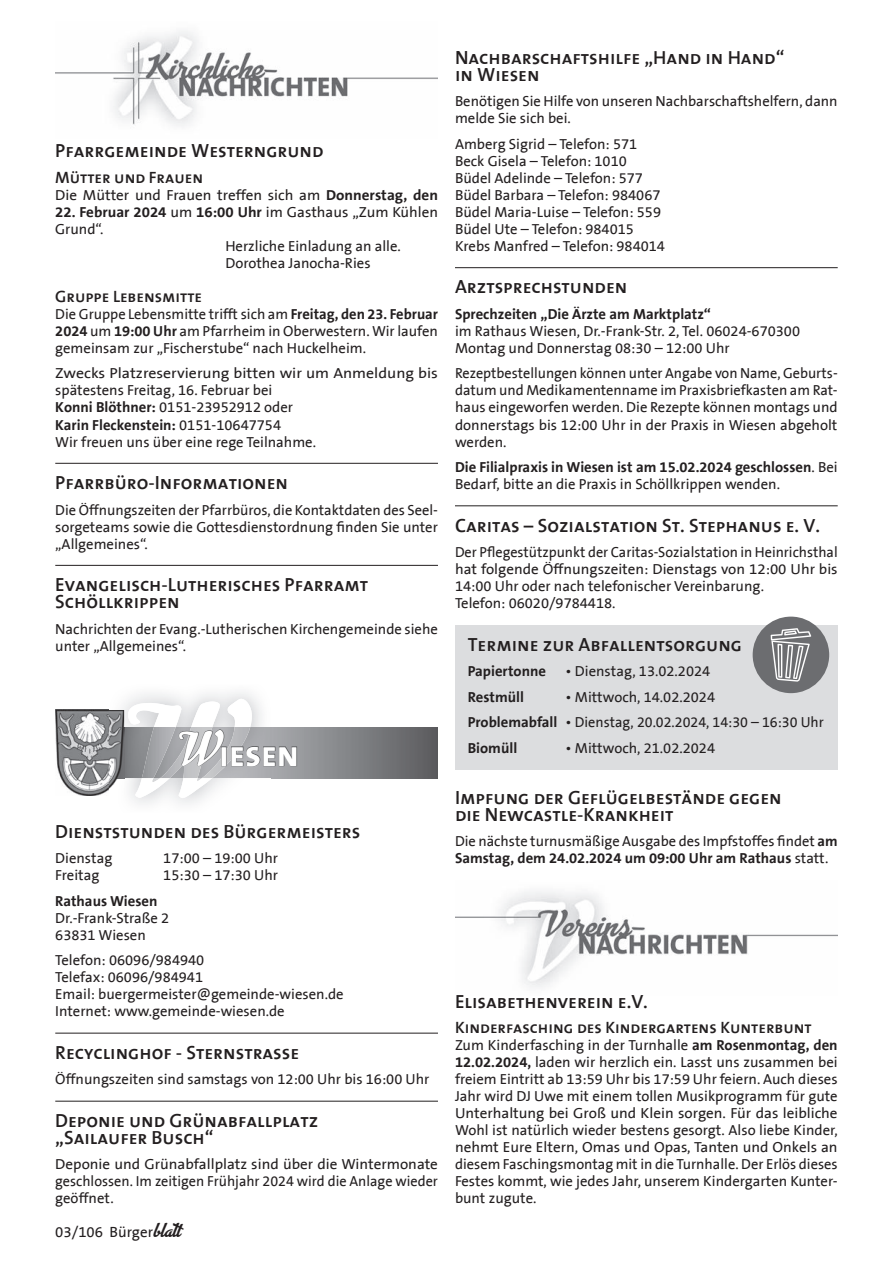
<style>
.page{position:relative;width:893px;height:1263px;background:#fff}
.page>*{position:absolute;margin:0;border:0;box-sizing:border-box;transform-origin:0 0}
.t1{font:800 27.75px "The Sans B8";letter-spacing:.04em;color:#fff;scale:1.08 1}
.t2{font:19.2px/17px "The Sans Semi Bold Caps";color:#231f20}
.t3{font:16.5px "The Sans Semi Bold Caps";color:#231f20}
.t4{font:15px "The Sans B5 Plain";color:#231f20}
.t5{font:14.7px/17px "The Sans B5 Plain";color:#231f20}
.t6{font:700 14.7px "The Sans B7";color:#231f20}
.t7{font:14.7px/17px "The Sans B5 Plain";color:#231f20;scale:1.08 1}
.s1{font-family:"The Sans B7";font-weight:700}
.s2{font-family:"The Sans B5 Plain";font-weight:400}
.s3{font-family:"Advertising Script";font-weight:700;font-size:40.5px}
.s4{font-family:"Advertising Script";font-weight:700;font-size:16.5px}
</style>
<div class="page">
<hr style="left:455px;top:267px;width:383px;height:1px;background:#231f20">
<hr style="left:455px;top:506px;width:383px;height:1px;background:#231f20">
<div style="left:455px;top:625px;width:383px;height:145px;background:#dcdddf"></div>
<div style="left:753px;top:617px;width:76px;height:76px;background:#6c6d70;border-radius:50%"></div>
<svg style="left:771px;top:628px;width:40px;height:54px"></svg>
<img style="left:455px;top:891px;width:383px;height:96px">
<hr style="left:55px;top:463px;width:383px;height:1px;background:#231f20">
<hr style="left:55px;top:565px;width:383px;height:1px;background:#231f20">
<hr style="left:55px;top:1033px;width:383px;height:1px;background:#231f20">
<hr style="left:55px;top:1101px;width:383px;height:1px;background:#231f20">
<img style="left:55px;top:31px;width:383px;height:95px">
<img style="left:121px;top:692px;width:134px;height:112px">
<svg style="left:297px;top:727px;width:141px;height:51px;background:#7a7c7f"></svg>
<img style="left:124px;top:727px;width:4px;height:51px">
<svg style="left:128px;top:699px;width:169px;height:99px"></svg>
<img style="left:55px;top:710px;width:69px;height:85px">
<h2 class="t2" style="left:55px;top:142px;width:270px">Pfarrgemeinde Westerngrund</h2>
<p class="t3" style="left:55px;top:163px;width:149px">Mütter und Frauen</p>
<p class="t5" style="left:55px;top:187px;width:384px">Die Mütter und Frauen treffen sich am <span class="s1">Donnerstag, den</span></p>
<p class="t6" style="left:55px;top:204px;width:384px">22. Februar 2024 <span class="s2">um</span> 16:00 Uhr <span class="s2">im Gasthaus „Zum Kühlen</span></p>
<p class="t5" style="left:55px;top:221px;width:50px">Grund“.</p>
<p class="t5" style="left:225px;top:238px;width:177px">Herzliche Einladung an alle.<br>Dorothea Janocha-Ries</p>
<p class="t3" style="left:55px;top:283px;width:148px">Gruppe Lebensmitte</p>
<p class="t5" style="left:55px;top:306px;width:384px;text-align:justify">Die Gruppe Lebensmitte trifft sich am <span class="s1">Freitag, den 23. Februar 2024</span> um <span class="s1">19:00 Uhr</span> am Pfarrheim in Oberwestern. Wir laufen gemeinsam zur „Fischerstube“ nach Huckelheim.</p>
<p class="t7" style="left:55px;top:366px;width:356px">Zwecks Platzreservierung bitten wir um Anmeldung bis spätestens Freitag, 16. Februar bei<br><span class="s1">Konni Blöthner:</span> 0151-23952912 oder</p>
<p class="t6" style="left:55px;top:417px;width:227px">Karin Fleckenstein: <span class="s2">0151-10647754</span></p>
<p class="t5" style="left:55px;top:434px;width:262px">Wir freuen uns über eine rege Teilnahme.</p>
<h2 class="t2" style="left:55px;top:473px;width:234px">Pfarrbüro-Informationen</h2>
<p class="t5" style="left:55px;top:502px;width:384px;text-align:justify">Die Öffnungszeiten der Pfarrbüros, die Kontaktdaten des Seel&shy;sorgeteams sowie die Gottesdienstordnung finden Sie unter „Allgemeines“.</p>
<h2 class="t2" style="left:55px;top:575px;width:314px">Evangelisch-Lutherisches Pfarramt<br>Schöllkrippen</h2>
<p class="t5" style="left:55px;top:621px;width:384px">Nachrichten der Evang.-Lutherischen Kirchengemeinde siehe unter „Allgemeines“.</p>
<h1 class="t1" style="left:183px;top:741px;width:108px"><span class="s3">W</span>IESEN</h1>
<h2 class="t2" style="left:55px;top:822px;width:307px">Dienststunden des Bürgermeisters</h2>
<p class="t5" style="left:55px;top:850px;width:59px">Dienstag</p>
<p class="t5" style="left:163px;top:850px;width:116px">17:00 – 19:00 Uhr</p>
<p class="t5" style="left:55px;top:867px;width:46px">Freitag</p>
<p class="t5" style="left:163px;top:867px;width:116px">15:30 – 17:30 Uhr</p>
<p class="t6" style="left:55px;top:893px;width:104px">Rathaus Wiesen</p>
<p class="t5" style="left:55px;top:910px;width:115px">Dr.-Frank-Straße 2<br>63831 Wiesen</p>
<p class="t5" style="left:55px;top:952px;width:290px">Telefon: 06096/984940<br>Telefax: 06096/984941<br>Email: buergermeister@gemeinde-wiesen.de<br>Internet: www.gemeinde-wiesen.de</p>
<h2 class="t2" style="left:55px;top:1043px;width:246px">Recyclinghof - Sternstrasse</h2>
<p class="t5" style="left:55px;top:1071px;width:376px">Öffnungszeiten sind samstags von 12:00 Uhr bis 16:00 Uhr</p>
<h2 class="t2" style="left:55px;top:1111px;width:264px">Deponie und Grünabfallplatz „Sailaufer Busch“</h2>
<p class="t5" style="left:55px;top:1156px;width:384px;text-align:justify">Deponie und Grünabfallplatz sind über die Wintermonate geschlossen. Im zeitigen Frühjahr 2024 wird die Anlage wieder geöffnet.</p>
<p class="t4" style="left:55px;top:1224px;width:130px">03/106 Bürger<span class="s4">blatt</span></p>
<h2 class="t2" style="left:455px;top:48px;width:331px">Nachbarschaftshilfe „Hand in Hand“ in Wiesen</h2>
<p class="t5" style="left:455px;top:93px;width:384px">Benötigen Sie Hilfe von unseren Nachbarschaftshelfern, dann melde Sie sich bei.</p>
<p class="t5" style="left:455px;top:136px;width:212px">Amberg Sigrid – Telefon: 571<br>Beck Gisela – Telefon: 1010<br>Büdel Adelinde – Telefon: 577<br>Büdel Barbara – Telefon: 984067<br>Büdel Maria-Luise – Telefon: 559<br>Büdel Ute – Telefon: 984015<br>Krebs Manfred – Telefon: 984014</p>
<h2 class="t2" style="left:455px;top:278px;width:174px">Arztsprechstunden</h2>
<p class="t6" style="left:455px;top:306px;width:258px">Sprechzeiten „Die Ärzte am Marktplatz“</p>
<p class="t5" style="left:455px;top:323px;width:347px">im Rathaus Wiesen, Dr.-Frank-Str. 2, Tel. 06024-670300<br>Montag und Donnerstag 08:30 – 12:00 Uhr</p>
<p class="t5" style="left:455px;top:366px;width:384px;text-align:justify">Rezeptbestellungen können unter Angabe von Name, Geburts&shy;datum und Medikamentenname im Praxisbriefkasten am Rat&shy;haus eingeworfen werden. Die Rezepte können montags und donnerstags bis 12:00 Uhr in der Praxis in Wiesen abgeholt werden.</p>
<p class="t6" style="left:455px;top:459px;width:384px">Die Filialpraxis in Wiesen ist am 15.02.2024 geschlossen<span class="s2">. Bei</span></p>
<p class="t5" style="left:455px;top:476px;width:327px">Bedarf, bitte an die Praxis in Schöllkrippen wenden.</p>
<h2 class="t2" style="left:455px;top:516px;width:366px">Caritas – Sozialstation St. Stephanus e. V.</h2>
<p class="t5" style="left:455px;top:544px;width:384px">Der Pflegestützpunkt der Caritas-Sozialstation in Heinrichsthal hat folgende Öffnungszeiten: Dienstags von 12:00 Uhr bis 14:00 Uhr oder nach telefonischer Vereinbarung.<br>Telefon: 06020/9784418.</p>
<h2 class="t2" style="left:468px;top:635px;width:276px">Termine zur Abfallentsorgung</h2>
<p class="t6" style="left:468px;top:663px;width:80px">Papiertonne</p>
<p class="t5" style="left:566px;top:663px;width:146px">• Dienstag, 13.02.2024</p>
<p class="t6" style="left:468px;top:689px;width:58px">Restmüll</p>
<p class="t5" style="left:468px;top:684px;width:358px;line-height:25.5px;text-indent:98px">• Mittwoch, 14.02.2024<br><span class="s1">Problemabfall</span> • Dienstag, 20.02.2024, 14:30 – 16:30 Uhr</p>
<p class="t6" style="left:468px;top:740px;width:51px">Biomüll</p>
<p class="t5" style="left:566px;top:740px;width:151px">• Mittwoch, 21.02.2024</p>
<h2 class="t2" style="left:455px;top:788px;width:328px">Impfung der Geflügelbestände gegen die Newcastle-Krankheit</h2>
<p class="t5" style="left:455px;top:833px;width:384px">Die nächste turnusmäßige Ausgabe des Impfstoffes findet <span class="s1">am</span></p>
<p class="t6" style="left:455px;top:850px;width:375px">Samstag, dem 24.02.2024 um 09:00 Uhr am Rathaus <span class="s2">statt.</span></p>
<h2 class="t2" style="left:455px;top:992px;width:194px">Elisabethenverein e.V.</h2>
<p class="t3" style="left:455px;top:1014px;width:358px">Kinderfasching des Kindergartens Kunterbunt</p>
<p class="t5" style="left:455px;top:1037px;width:384px;text-align:justify">Zum Kinderfasching in der Turnhalle <span class="s1">am Rosenmontag, den 12.02.2024,</span> laden wir herzlich ein. Lasst uns zusammen bei freiem Eintritt ab 13:59 Uhr bis 17:59 Uhr feiern. Auch dieses Jahr wird DJ Uwe mit einem tollen Musikprogramm für gute Unterhaltung bei Groß und Klein sorgen. Für das leibliche Wohl ist natürlich wieder bestens gesorgt. Also liebe Kinder, nehmt Eure Eltern, Omas und Opas, Tanten und Onkels an diesem Faschingsmontag mit in die Turnhalle. Der Erlös dieses Festes kommt, wie jedes Jahr, unserem Kindergarten Kunter&shy;bunt zugute.</p>
</div>
